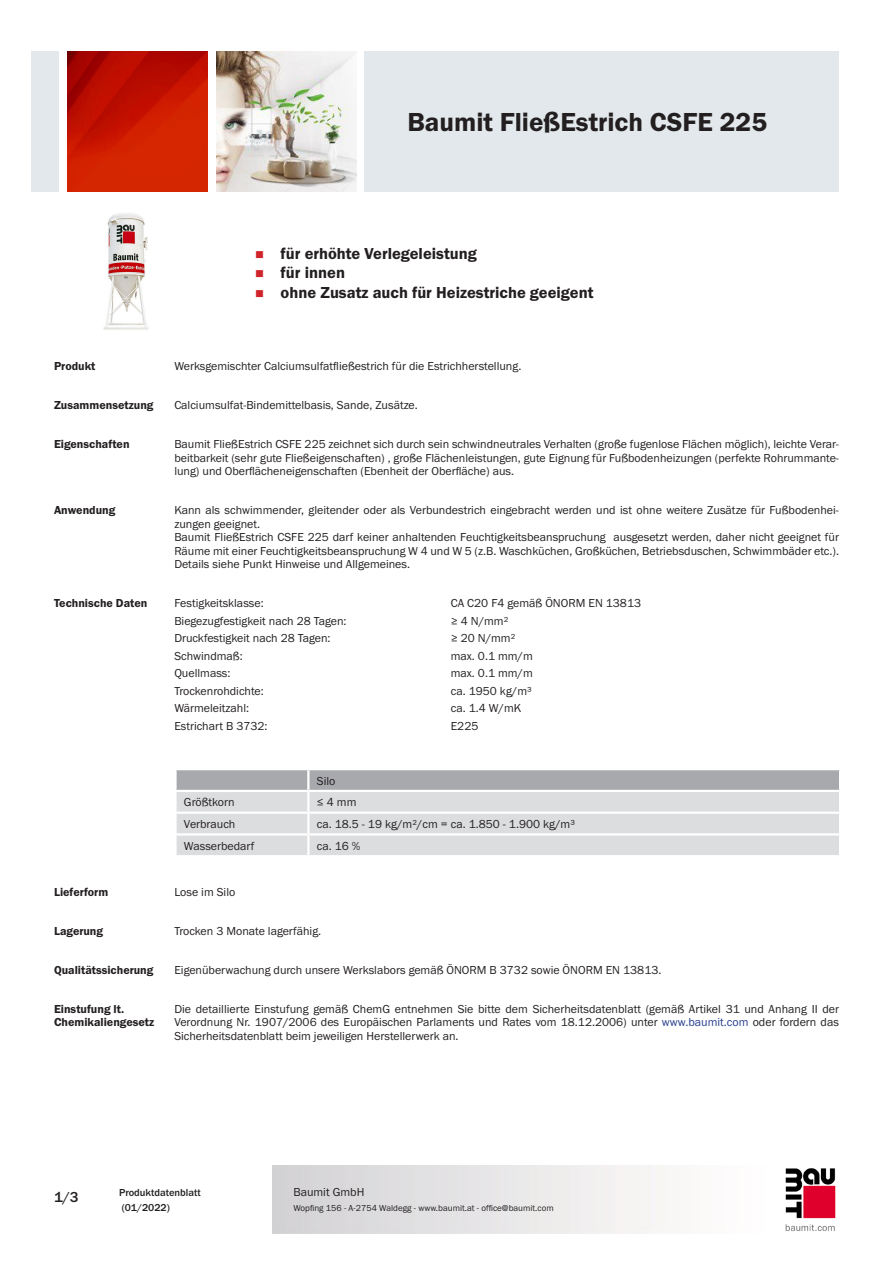
<style>
.page{position:relative;width:893px;height:1263px;background:#fff}
.page>*{position:absolute;margin:0;border:0;box-sizing:border-box;transform-origin:0 0}
.PDS_Produktname{font:27px "BM Franklin Gothic URW Dem";color:#231f20}
.t1{font:16.5px "BM Franklin Gothic URW Dem";color:#231f20}
.t2{font:500 15px "BM Franklin Gothic URW";color:#231f20}
.PDS_Standard{font:12px/13.5px "BM Franklin Gothic URW Boo";color:#231f20;text-align:justify}
.PDS_Standard_linksbü{font:12px "BM Franklin Gothic URW Boo";color:#231f20}
.PDS_Header{font:12px/13.5px "BM Franklin Gothic URW Dem";color:#231f20}
.t3{font:500 10.5px/15px "BM Franklin Gothic URW";color:#231f20}
.t4{font:9px "BM Franklin Gothic URW Boo";color:#231f20}
.s1{color:#253f8e}
</style>
<div class="page">
<img style="left:785px;top:1168px;width:51px;height:63px">
<div style="left:32px;top:51px;width:27px;height:140px;background:#e2e8eb"></div>
<img style="left:68px;top:52px;width:140px;height:139px">
<img style="left:216px;top:51px;width:141px;height:140px">
<div style="left:365px;top:51px;width:474px;height:140px;background:#e2e8eb"></div>
<img style="left:103px;top:213px;width:46px;height:117px">
<svg style="left:176px;top:769px;width:664px;height:86px"></svg>
<hr style="left:174px;top:833px;width:134px;height:2px;background:#fff">
<hr style="left:174px;top:835px;width:3px;height:20px;background:#fff">
<hr style="left:308px;top:833px;width:533px;height:2px;background:#fff">
<hr style="left:307px;top:835px;width:2px;height:20px;background:#fff">
<hr style="left:839px;top:835px;width:2px;height:20px;background:#fff">
<p class="PDS_Produktname" style="left:407px;top:106px;width:361px">Baumit FließEstrich CSFE 225</p>
<p class="t1" style="left:281px;top:243px;width:198px">für erhöhte Verlegeleistung</p>
<p class="t1" style="left:281px;top:263px;width:66px">für innen</p>
<p class="t1" style="left:281px;top:282px;width:314px">ohne Zusatz auch für Heizestriche geeigent</p>
<p class="PDS_Header" style="left:54px;top:360px;width:43px">Produkt</p>
<p class="PDS_Standard" style="left:174px;top:360px;width:348px">Werksgemischter Calciumsulfatfließestrich für die Estrichherstellung.</p>
<p class="PDS_Header" style="left:54px;top:399px;width:101px">Zusammensetzung</p>
<p class="PDS_Standard" style="left:174px;top:399px;width:245px">Calciumsulfat-Bindemittelbasis, Sande, Zusätze.</p>
<p class="PDS_Header" style="left:54px;top:438px;width:77px">Eigenschaften</p>
<p class="PDS_Standard" style="left:174px;top:438px;width:666px">Baumit FließEstrich CSFE 225 zeichnet sich durch sein schwindneutrales Verhalten (große fugenlose Flächen möglich), leichte Verar&shy;beitbarkeit (sehr gute Fließeigenschaften) , große Flächenleistungen, gute Eignung für Fußbodenheizungen (perfekte Rohrummante&shy;lung) und Oberflächeneigenschaften (Ebenheit der Oberfläche) aus.</p>
<p class="PDS_Header" style="left:54px;top:504px;width:63px">Anwendung</p>
<p class="PDS_Standard" style="left:174px;top:504px;width:666px">Kann als schwimmender, gleitender oder als Verbundestrich eingebracht werden und ist ohne weitere Zusätze für Fußbodenhei&shy;zungen geeignet.</p>
<p class="PDS_Standard" style="left:174px;top:531px;width:666px">Baumit FließEstrich CSFE 225 darf keiner anhaltenden Feuchtigkeitsbeanspruchung ausgesetzt werden, daher nicht geeignet für Räume mit einer Feuchtigkeitsbeanspruchung W 4 und W 5 (z.B. Waschküchen, Großküchen, Betriebsduschen, Schwimmbäder etc.).<br>Details siehe Punkt Hinweise und Allgemeines.</p>
<p class="PDS_Header" style="left:54px;top:596px;width:95px">Technische Daten</p>
<p class="PDS_Standard_linksbü" style="left:174px;top:596px;width:91px">Festigkeitsklasse:</p>
<p class="PDS_Standard_linksbü" style="left:451px;top:596px;width:192px">CA C20 F4 gemäß ÖNORM EN 13813</p>
<p class="PDS_Standard_linksbü" style="left:174px;top:613px;width:174px">Biegezugfestigkeit nach 28 Tagen:</p>
<p class="PDS_Standard_linksbü" style="left:451px;top:613px;width:59px">≥ 4 N/mm²</p>
<p class="PDS_Standard_linksbü" style="left:174px;top:631px;width:158px">Druckfestigkeit nach 28 Tagen:</p>
<p class="PDS_Standard_linksbü" style="left:451px;top:631px;width:66px">≥ 20 N/mm²</p>
<p class="PDS_Standard_linksbü" style="left:174px;top:648px;width:70px">Schwindmaß:</p>
<p class="PDS_Standard_linksbü" style="left:451px;top:648px;width:84px">max. 0.1 mm/m</p>
<p class="PDS_Standard_linksbü" style="left:174px;top:666px;width:58px">Quellmass:</p>
<p class="PDS_Standard_linksbü" style="left:451px;top:666px;width:84px">max. 0.1 mm/m</p>
<p class="PDS_Standard_linksbü" style="left:174px;top:683px;width:91px">Trockenrohdichte:</p>
<p class="PDS_Standard_linksbü" style="left:451px;top:683px;width:83px">ca. 1950 kg/m³</p>
<p class="PDS_Standard_linksbü" style="left:174px;top:701px;width:76px">Wärmeleitzahl:</p>
<p class="PDS_Standard_linksbü" style="left:451px;top:701px;width:72px">ca. 1.4 W/mK</p>
<p class="PDS_Standard_linksbü" style="left:174px;top:718px;width:95px">Estrichart B 3732:</p>
<p class="PDS_Standard_linksbü" style="left:451px;top:718px;width:29px">E225</p>
<p class="PDS_Standard_linksbü" style="left:317px;top:773px;width:20px">Silo</p>
<p class="PDS_Standard_linksbü" style="left:184px;top:795px;width:52px">Größtkorn</p>
<p class="PDS_Standard_linksbü" style="left:317px;top:795px;width:41px">≤ 4 mm</p>
<p class="PDS_Standard_linksbü" style="left:184px;top:817px;width:53px">Verbrauch</p>
<p class="PDS_Standard_linksbü" style="left:317px;top:817px;width:260px">ca. 18.5 - 19 kg/m²/cm = ca. 1.850 - 1.900 kg/m³</p>
<p class="PDS_Standard_linksbü" style="left:184px;top:838px;width:72px">Wasserbedarf</p>
<p class="PDS_Standard_linksbü" style="left:317px;top:838px;width:45px">ca. 16 %</p>
<p class="PDS_Header" style="left:54px;top:886px;width:56px">Lieferform</p>
<p class="PDS_Standard" style="left:174px;top:886px;width:62px">Lose im Silo</p>
<p class="PDS_Header" style="left:54px;top:924px;width:51px">Lagerung</p>
<p class="PDS_Standard" style="left:174px;top:924px;width:148px">Trocken 3 Monate lagerfähig.</p>
<p class="PDS_Header" style="left:54px;top:963px;width:101px">Qualitätssicherung</p>
<p class="PDS_Standard" style="left:174px;top:963px;width:489px">Eigenüberwachung durch unsere Werkslabors gemäß ÖNORM B 3732 sowie ÖNORM EN 13813.</p>
<p class="PDS_Header" style="left:54px;top:1002px;width:102px">Einstufung lt.<br>Chemikaliengesetz</p>
<p class="PDS_Standard" style="left:174px;top:1002px;width:666px">Die detaillierte Einstufung gemäß ChemG entnehmen Sie bitte dem Sicherheitsdatenblatt (gemäß Artikel 31 und Anhang II der Verordnung Nr. 1907/2006 des Europäischen Parlaments und Rates vom 18.12.2006) unter <span class="s1">www.baumit.com</span> oder fordern das Sicherheitsdatenblatt beim jeweiligen Herstellerwerk an.</p>
<p class="t2" style="left:54px;top:1188px;width:26px">1/3</p>
<p class="t3" style="left:119px;top:1185px;width:83px">Produktdatenblatt (01/2022)</p>
<p class="PDS_Standard" style="left:293px;top:1185px;width:73px">Baumit GmbH</p>
<p class="t4" style="left:293px;top:1202px;width:262px">Wopfing 156 - A-2754 Waldegg - www.baumit.at - office@baumit.com</p>
</div>
